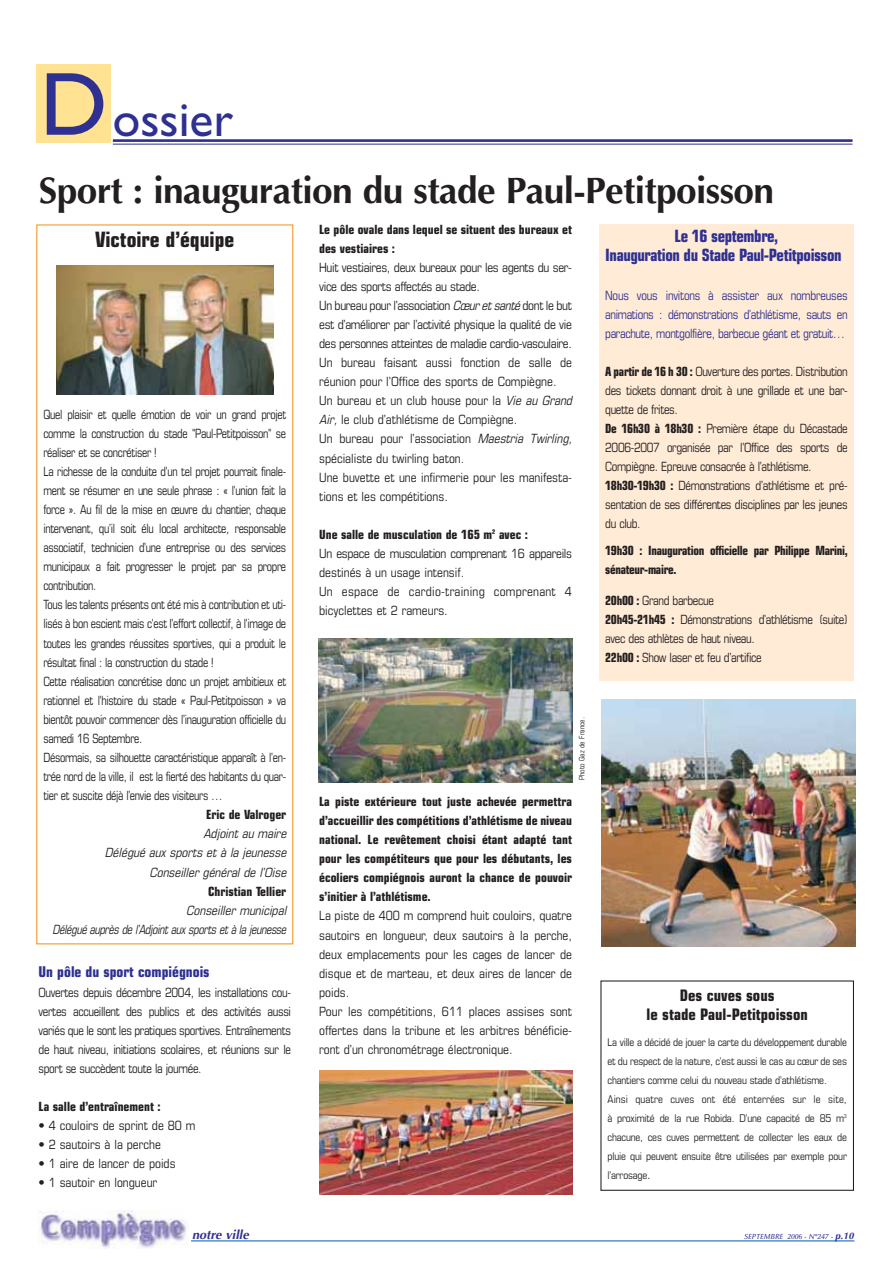
<style>
.page{position:relative;width:893px;height:1263px;background:#fff}
.page>*{position:absolute;margin:0;border:0;box-sizing:border-box;transform-origin:0 0}
.t1{font:49.8px "Gill Sans";color:#2e3092}
.t2{font:700 37.05px "Optima LT Std";letter-spacing:-.015em;color:#231f20}
.t3{font:700 condensed 21.15px "Eurostile";color:#231f20}
.t4{font:700 condensed 16.95px/19px "Eurostile";letter-spacing:-.025em;color:#2e3092;text-align:center;scale:.95 1}
.t5{font:700 condensed 15.9px/19px "Eurostile";color:#231f20;text-align:center}
.t6{font:700 condensed 14.85px "Eurostile";color:#2e3092}
.t7{font:condensed 12.75px/19px "Eurostile";color:#231f20}
.t8{font:condensed 12.75px/19px "Eurostile";letter-spacing:-.03em;color:#231f20;scale:.9 1}
.t9{font:condensed 12.75px/19px "Eurostile";letter-spacing:-.03em;color:#231f20;scale:.95 1}
.t10{font:700 condensed 12.75px/19px "Eurostile";color:#231f20}
.t11{font:italic condensed 12.75px/19px "Eurostile";color:#231f20;text-align:right}
.t12{font:condensed 12.75px/19px "Eurostile";letter-spacing:-.03em;color:#2e3092;text-align:justify;scale:.95 1}
.t13{font:700 condensed 12.75px/19px "Eurostile";letter-spacing:-.025em;color:#231f20;scale:.95 1}
.t14{font:italic 700 12.75px "Optima";color:#2e3092}
.t15{font:condensed 10.65px/19px "Eurostile";letter-spacing:-.015em;color:#231f20}
.t16{font:italic 500 7.35px "Optima LT Std";color:#2e3092}
.t17{font:condensed 7.35px "Eurostile";color:#231f20}
.s1{font-size:90.15px}
.s2{font-style:italic}
.s3{font-weight:700}
.s4{font-size:12.75px}
.s5{font-family:"Optima";font-weight:700;font-size:9.6px}
</style>
<div class="page">
<img style="left:38px;top:1211px;width:149px;height:38px">
<hr style="left:191px;top:1241px;width:663px;height:1px;background:#005aaa">
<hr style="left:113px;top:139px;width:739px;height:3px;background:#2e3092">
<hr style="left:113px;top:144px;width:739px;height:1px;background:#2e3092">
<div style="left:36px;top:64px;width:75px;height:79px;background:#ffe292"></div>
<div style="left:36px;top:224px;width:257px;height:720px;border:1px solid #f7931d"></div>
<div style="left:599px;top:224px;width:255px;height:457px;background:#ffebd6"></div>
<img style="left:601px;top:700px;width:254px;height:247px">
<img style="left:319px;top:1070px;width:254px;height:125px">
<div style="left:600px;top:980px;width:254px;height:211px;border:1px solid #231f20"></div>
<img style="left:56px;top:265px;width:217px;height:129px">
<img style="left:318px;top:638px;width:254px;height:145px">
<h1 class="t1" style="left:40px;top:102px;width:195px"><span class="s1">D</span>ossier</h1>
<h2 class="t2" style="left:39px;top:175px;width:737px">Sport : inauguration du stade Paul-Petitpoisson</h2>
<h3 class="t3" style="left:95px;top:232px;width:141px">Victoire d’équipe</h3>
<p class="t8" style="left:43px;top:406px;width:271px">Quel plaisir et quelle émotion de voir un grand projet comme la construction du stade "Paul-Petitpoisson" se réaliser et se concrétiser !<br>La richesse de la conduite d'un tel projet pourrait finale&shy;ment se résumer en une seule phrase : « l'union fait la force ». Au fil de la mise en œuvre du chantier, chaque intervenant, qu’il soit élu local architecte, responsable associatif, technicien d’une entreprise ou des services municipaux a fait progresser le projet par sa propre contribution.<br>Tous les talents présents ont été mis à contribution et uti&shy;lisés à bon escient mais c'est l'effort collectif, à l'image de toutes les grandes réussites sportives, qui a produit le résultat final : la construction du stade !<br>Cette réalisation concrétise donc un projet ambitieux et rationnel et l'histoire du stade « Paul-Petitpoisson » va bientôt pouvoir commencer dès l’inauguration officielle du samedi 16 Septembre.<br>Désormais, sa silhouette caractéristique apparaît à l’en&shy;trée nord de la ville, il est la fierté des habitants du quar&shy;tier et suscite déjà l’envie des visiteurs …</p>
<p class="t10" style="left:206px;top:806px;width:82px">Eric de Valroger</p>
<p class="t11" style="left:105px;top:825px;width:185px">Adjoint au maire<br>Délégué aux sports et à la jeunesse<br>Conseiller général de l’Oise</p>
<p class="t10" style="left:208px;top:883px;width:80px">Christian Tellier</p>
<p class="t11" style="left:53px;top:902px;width:238px">Conseiller municipal<br>Délégué auprès de l’Adjointauxsports età la jeunesse</p>
<p class="t6" style="left:39px;top:967px;width:173px">Un pôle du sport compiégnois</p>
<p class="t9" style="left:39px;top:984px;width:267px;text-align:justify">Ouvertes depuis décembre 2004, les installations cou&shy;vertes accueillent des publics et des activités aussi variés que le sont les pratiques sportives. Entraînements de haut niveau, initiations scolaires, et réunions sur le sport se succèdent toute la journée.</p>
<p class="t10" style="left:39px;top:1098px;width:124px">La salle d’entraînement :</p>
<p class="t7" style="left:39px;top:1117px;width:158px">• 4 couloirs de sprint de 80 m</p>
<p class="t7" style="left:39px;top:1136px;width:124px">• 2 sautoirs à la perche</p>
<p class="t7" style="left:39px;top:1155px;width:139px">• 1 aire de lancer de poids</p>
<p class="t7" style="left:39px;top:1174px;width:120px">• 1 sautoir en longueur</p>
<p class="t10" style="left:319px;top:221px;width:254px">Le pôle ovale dans lequel se situent des bureaux et des vestiaires :</p>
<p class="t7" style="left:319px;top:259px;width:257px">Huit vestiaires, deux bureaux pour les agents du ser&shy;vice des sports affectés au stade.<br>Un bureau pour l’association <span class="s2">Cœuretsanté</span> dont le but est d’améliorer par l’activité physique la qualité de vie des personnes atteintes de maladie cardio-vasculaire.<br>Un bureau faisant aussi fonction de salle de réunion pour l’Office des sports de Compiègne.<br>Un bureau et un club house pour la <span class="s2">Vie au Grand Air,</span> le club d’athlétisme de Compiègne.<br>Un bureau pour l’association <span class="s2">Maestria Twirling, </span>spécialiste du twirling baton.<br>Une buvette et une infirmerie pour les manifesta&shy;tions et les compétitions.</p>
<p class="t7" style="left:319px;top:526px;width:254px"><span class="s3">Une salle de musculation de 165 m</span><sup>2</sup> <span class="s3">avec :<br></span>Un espace de musculation comprenant 16 appareils destinés à un usage intensif.<br>Un espace de cardio-training comprenant 4 bicyclettes et 2 rameurs.</p>
<h3 class="t4" style="left:605px;top:228px;width:250px">Le 16 septembre,<br>Inauguration du Stade Paul-Petitpoisson</h3>
<p class="t12" style="left:605px;top:287px;width:257px">Nous vous invitons à assister aux nombreuses animations : démonstrations d’athlétisme, sauts en parachute, montgolfière, barbecue géant et gratuit…</p>
<p class="t9" style="left:605px;top:363px;width:257px"><span class="s3">A partir de 16 h 30 :</span> Ouverture des portes. Distribution des tickets donnant droit à une grillade et une bar&shy;quette de frites.<br><span class="s3">De 16h30 à 18h30 :</span> Première étape du Décastade 2006-2007 organisée par l’Office des sports de Compiègne. Epreuve consacrée à l’athlétisme.<br><span class="s3">18h30-19h30 :</span> Démonstrations d’athlétisme et pré&shy;sentation de ses différentes disciplines par les jeunes du club.</p>
<p class="t13" style="left:605px;top:542px;width:257px">19h30 : Inauguration officielle par Philippe Marini, sénateur-maire.</p>
<p class="t9" style="left:605px;top:592px;width:257px"><span class="s3">20h00 :</span> Grand barbecue<br><span class="s3">20h45-21h45 :</span> Démonstrations d’athlétisme (suite) avec des athlètes de haut niveau.<br><span class="s3">22h00 :</span> Show laser et feu d’artifice</p>
<p class="t17" style="left:579px;top:780px;width:65px;rotate:-90deg">Photo Gaz de France.</p>
<p class="t10" style="left:319px;top:793px;width:254px;text-align:justify">La piste extérieure tout juste achevée permettra d’accueillir des compétitions d’athlétisme de niveau national. Le revêtement choisi étant adapté tant pour les compétiteurs que pour les débutants, les écoliers compiégnois auront la chance de pouvoir s’initier à l’athlétisme.</p>
<p class="t7" style="left:319px;top:907px;width:254px">La piste de 400 m comprend huit couloirs, quatre sautoirs en longueur, deux sautoirs à la perche, deux emplacements pour les cages de lancer de disque et de marteau, et deux aires de lancer de poids.<br>Pour les compétitions, 611 places assises sont offertes dans la tribune et les arbitres bénéficie&shy;ront d’un chronométrage électronique.</p>
<p class="t5" style="left:646px;top:987px;width:163px">Des cuves sous<br>le stade Paul-Petitpoisson</p>
<p class="t15" style="left:607px;top:1034px;width:241px">La ville a décidé de jouer la carte du développement durable et du respect de la nature, c’est aussi le cas au cœur de ses chantiers comme celui du nouveau stade d’athlétisme.<br>Ainsi quatre cuves ont été enterrées sur le site, à proximité de la rue Robida. D’une capacité de 85 m<sup>3 </sup>chacune, ces cuves permettent de collecter les eaux de pluie qui peuvent ensuite être utilisées par exemple pour l’arrosage<span class="s4">.</span></p>
<p class="t14" style="left:192px;top:1230px;width:61px">notre ville</p>
<p class="t16" style="left:744px;top:1233px;width:113px">SEPTEMBRE 2006 - N°247 - <span class="s5">p.10</span></p>
</div>
